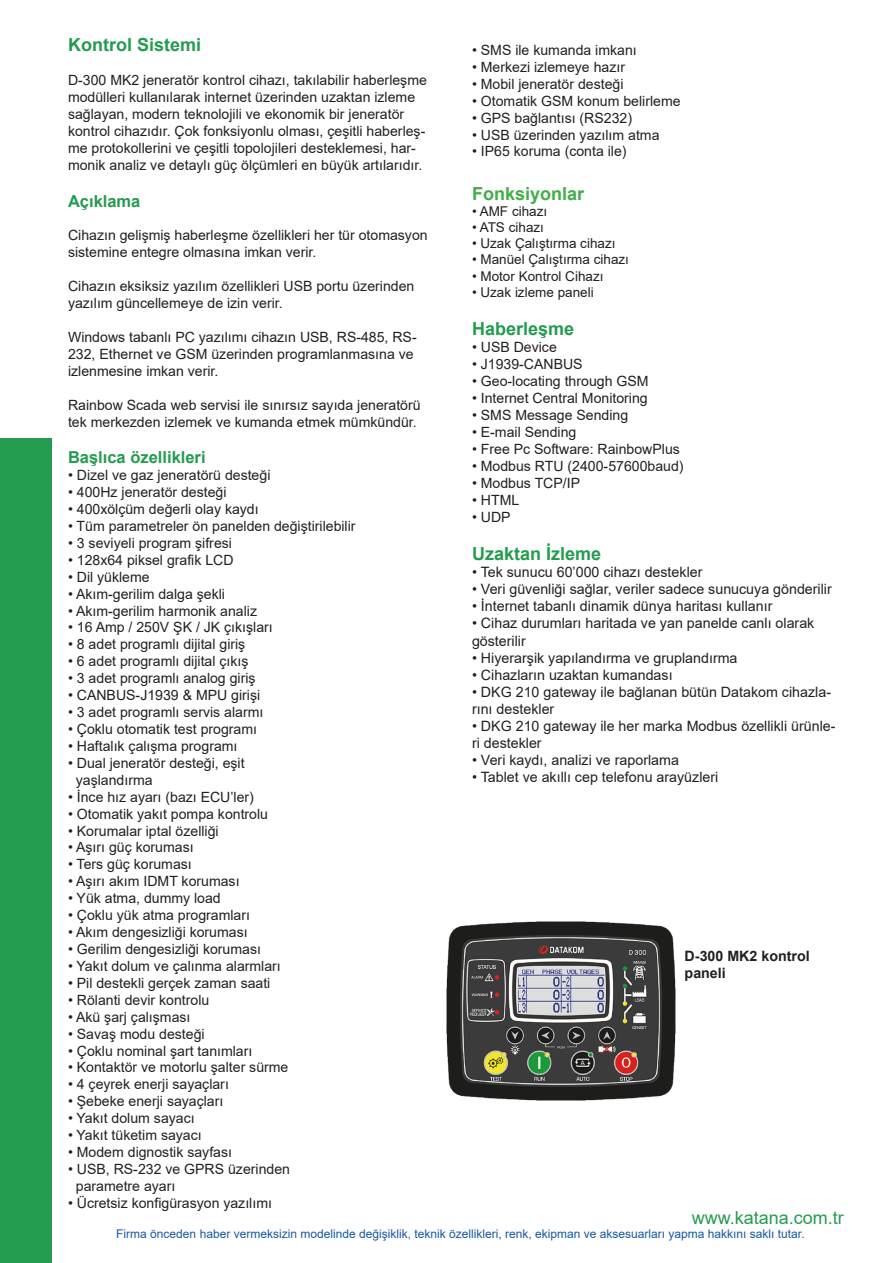
<style>
.page{position:relative;width:893px;height:1263px;background:#fff}
.page>*{position:absolute;margin:0;border:0;box-sizing:border-box;transform-origin:0 0}
.t1{font:700 18px "Arial";color:#249c4f}
.t2{font:18px "Arial";color:#259c50}
.t3{font:700 18px "Arial";color:#40ae49}
.t4{font:700 16.5px "Arial";color:#249c4f}
.t5{font:14.25px/17.1px "Arial";color:#231f20}
.t6{font:700 14.25px "Arial";color:#231f20}
.t7{font:14.1px/17px "Arial";color:#231f20}
.t8{font:13.5px "Arial";color:#231f20}
.t9{font:12px "Arial";color:#1858a4}
</style>
<div class="page">
<div style="left:0;top:438px;width:51px;height:825px;background:#259c50"></div>
<img style="left:446px;top:922px;width:229px;height:178px">
<p class="t1" style="left:68px;top:32px;width:135px">Kontrol Sistemi</p>
<p class="t7" style="left:68px;top:72px;width:360px">D-300 MK2 jeneratör kontrol cihazı, takılabilir haberleşme modülleri kullanılarak internet üzerinden uzaktan izleme sağlayan, modern teknolojili ve ekonomik bir jeneratör kontrol cihazıdır. Çok fonksiyonlu olması, çeşitli haberleş&shy;me protokollerini ve çeşitli topolojileri desteklemesi, har&shy;monik analiz ve detaylı güç ölçümleri en büyük artılarıdır.</p>
<p class="t4" style="left:68px;top:189px;width:74px">Açıklama</p>
<p class="t7" style="left:68px;top:227px;width:361px">Cihazın gelişmiş haberleşme özellikleri her tür otomasyon sistemine entegre olmasına imkan verir.</p>
<p class="t7" style="left:68px;top:278px;width:348px">Cihazın eksiksiz yazılım özellikleri USB portu üzerinden yazılım güncellemeye de izin verir.</p>
<p class="t7" style="left:68px;top:328px;width:350px">Windows tabanlı PC yazılımı cihazın USB, RS-485, RS-<br>232, Ethernet ve GSM üzerinden programlanmasına ve izlenmesine imkan verir.</p>
<p class="t7" style="left:68px;top:396px;width:354px">Rainbow Scada web servisi ile sınırsız sayıda jeneratörü tek merkezden izlemek ve kumanda etmek mümkündür.</p>
<p class="t4" style="left:68px;top:446px;width:139px">Başlıca özellikleri</p>
<p class="t7" style="left:68px;top:467px;width:204px">• Dizel ve gaz jeneratörü desteği</p>
<p class="t7" style="left:68px;top:484px;width:160px">• 400Hz jeneratör desteği</p>
<p class="t7" style="left:68px;top:500px;width:192px">• 400xölçüm değerli olay kaydı</p>
<p class="t7" style="left:68px;top:517px;width:289px">• Tüm parametreler ön panelden değiştirilebilir</p>
<p class="t7" style="left:68px;top:534px;width:165px">• 3 seviyeli program şifresi</p>
<p class="t7" style="left:68px;top:551px;width:167px">• 128x64 piksel grafik LCD</p>
<p class="t7" style="left:68px;top:568px;width:83px">• Dil yükleme</p>
<p class="t7" style="left:68px;top:585px;width:158px">• Akım-gerilim dalga şekli</p>
<p class="t7" style="left:68px;top:602px;width:191px">• Akım-gerilim harmonik analiz</p>
<p class="t7" style="left:68px;top:619px;width:206px">• 16 Amp / 250V ŞK / JK çıkışları</p>
<p class="t7" style="left:68px;top:636px;width:179px">• 8 adet programlı dijital giriş</p>
<p class="t7" style="left:68px;top:653px;width:182px">• 6 adet programlı dijital çıkış</p>
<p class="t7" style="left:68px;top:670px;width:189px">• 3 adet programlı analog giriş</p>
<p class="t7" style="left:68px;top:687px;width:194px">• CANBUS-J1939 &amp; MPU girişi</p>
<p class="t7" style="left:68px;top:703px;width:197px">• 3 adet programlı servis alarmı</p>
<p class="t7" style="left:68px;top:720px;width:191px">• Çoklu otomatik test programı</p>
<p class="t7" style="left:68px;top:737px;width:171px">• Haftalık çalışma programı</p>
<p class="t7" style="left:68px;top:754px;width:178px">• Dual jeneratör desteği, eşit</p>
<p class="t7" style="left:76px;top:771px;width:78px">yaşlandırma</p>
<p class="t7" style="left:68px;top:788px;width:187px">• İnce hız ayarı (bazı ECU’ler)</p>
<p class="t7" style="left:68px;top:805px;width:202px">• Otomatik yakıt pompa kontrolu</p>
<p class="t7" style="left:68px;top:822px;width:152px">• Korumalar iptal özelliği</p>
<p class="t7" style="left:68px;top:839px;width:127px">• Aşırı güç koruması</p>
<p class="t7" style="left:68px;top:856px;width:125px">• Ters güç koruması</p>
<p class="t7" style="left:68px;top:873px;width:173px">• Aşırı akım IDMT koruması</p>
<p class="t7" style="left:68px;top:890px;width:154px">• Yük atma, dummy load</p>
<p class="t7" style="left:68px;top:907px;width:184px">• Çoklu yük atma programları</p>
<p class="t7" style="left:68px;top:923px;width:181px">• Akım dengesizliği koruması</p>
<p class="t7" style="left:68px;top:940px;width:194px">• Gerilim dengesizliği koruması</p>
<p class="t7" style="left:68px;top:957px;width:214px">• Yakıt dolum ve çalınma alarmları</p>
<p class="t7" style="left:68px;top:974px;width:204px">• Pil destekli gerçek zaman saati</p>
<p class="t7" style="left:68px;top:991px;width:143px">• Rölanti devir kontrolu</p>
<p class="t7" style="left:68px;top:1008px;width:124px">• Akü şarj çalışması</p>
<p class="t7" style="left:68px;top:1025px;width:138px">• Savaş modu desteği</p>
<p class="t7" style="left:68px;top:1042px;width:186px">• Çoklu nominal şart tanımları</p>
<p class="t7" style="left:68px;top:1059px;width:222px">• Kontaktör ve motorlu şalter sürme</p>
<p class="t7" style="left:68px;top:1076px;width:162px">• 4 çeyrek enerji sayaçları</p>
<p class="t7" style="left:68px;top:1093px;width:157px">• Şebeke enerji sayaçları</p>
<p class="t7" style="left:68px;top:1110px;width:128px">• Yakıt dolum sayacı</p>
<p class="t7" style="left:68px;top:1126px;width:135px">• Yakıt tüketim sayacı</p>
<p class="t7" style="left:68px;top:1143px;width:166px">• Modem dignostik sayfası</p>
<p class="t7" style="left:68px;top:1160px;width:224px">• USB, RS-232 ve GPRS üzerinden</p>
<p class="t7" style="left:76px;top:1177px;width:101px">parametre ayarı</p>
<p class="t7" style="left:68px;top:1194px;width:205px">• Ücretsiz konfigürasyon yazılımı</p>
<p class="t7" style="left:472px;top:41px;width:166px">• SMS ile kumanda imkanı</p>
<p class="t7" style="left:472px;top:58px;width:155px">• Merkezi izlemeye hazır</p>
<p class="t7" style="left:472px;top:75px;width:153px">• Mobil jeneratör desteği</p>
<p class="t7" style="left:472px;top:92px;width:210px">• Otomatik GSM konum belirleme</p>
<p class="t7" style="left:472px;top:109px;width:162px">• GPS bağlantısı (RS232)</p>
<p class="t7" style="left:472px;top:126px;width:189px">• USB üzerinden yazılım atma</p>
<p class="t7" style="left:472px;top:143px;width:156px">• IP65 koruma (conta ile)</p>
<p class="t3" style="left:472px;top:181px;width:114px">Fonksiyonlar</p>
<p class="t8" style="left:472px;top:202px;width:77px">• AMF cihazı</p>
<p class="t8" style="left:472px;top:218px;width:74px">• ATS cihazı</p>
<p class="t8" style="left:472px;top:234px;width:145px">• Uzak Çalıştırma cihazı</p>
<p class="t8" style="left:472px;top:250px;width:159px">• Manüel Çalıştırma cihazı</p>
<p class="t8" style="left:472px;top:267px;width:133px">• Motor Kontrol Cihazı</p>
<p class="t8" style="left:472px;top:283px;width:123px">• Uzak izleme paneli</p>
<p class="t1" style="left:472px;top:316px;width:104px">Haberleşme</p>
<p class="t7" style="left:472px;top:339px;width:86px">• USB Device</p>
<p class="t7" style="left:472px;top:356px;width:112px">• J1939-CANBUS</p>
<p class="t7" style="left:472px;top:373px;width:178px">• Geo-locating through GSM</p>
<p class="t7" style="left:472px;top:390px;width:177px">• Internet Central Monitoring</p>
<p class="t7" style="left:472px;top:406px;width:158px">• SMS Message Sending</p>
<p class="t7" style="left:472px;top:423px;width:106px">• E-mail Sending</p>
<p class="t7" style="left:472px;top:440px;width:209px">• Free Pc Software: RainbowPlus</p>
<p class="t7" style="left:472px;top:457px;width:213px">• Modbus RTU (2400-57600baud)</p>
<p class="t7" style="left:472px;top:474px;width:110px">• Modbus TCP/IP</p>
<p class="t7" style="left:472px;top:491px;width:49px">• HTML</p>
<p class="t7" style="left:472px;top:508px;width:40px">• UDP</p>
<p class="t1" style="left:472px;top:541px;width:131px">Uzaktan İzleme</p>
<p class="t5" style="left:472px;top:563px;width:232px">• Tek sunucu 60’000 cihazı destekler</p>
<p class="t5" style="left:472px;top:581px;width:361px">• Veri güvenliği sağlar, veriler sadece sunucuya gönderilir</p>
<p class="t5" style="left:472px;top:598px;width:302px">• İnternet tabanlı dinamik dünya haritası kullanır</p>
<p class="t5" style="left:472px;top:615px;width:344px">• Cihaz durumları haritada ve yan panelde canlı olarak gösterilir</p>
<p class="t5" style="left:472px;top:649px;width:267px">• Hiyerarşik yapılandırma ve gruplandırma</p>
<p class="t5" style="left:472px;top:666px;width:202px">• Cihazların uzaktan kumandası</p>
<p class="t5" style="left:472px;top:683px;width:361px">• DKG 210 gateway ile bağlanan bütün Datakom cihazla&shy;rını destekler</p>
<p class="t5" style="left:472px;top:717px;width:365px">• DKG 210 gateway ile her marka Modbus özellikli ürünle&shy;ri destekler</p>
<p class="t5" style="left:472px;top:752px;width:208px">• Veri kaydı, analizi ve raporlama</p>
<p class="t5" style="left:472px;top:769px;width:248px">• Tablet ve akıllı cep telefonu arayüzleri</p>
<p class="t6" style="left:685px;top:946px;width:127px">D-300 MK2 kontrol</p>
<p class="t6" style="left:685px;top:963px;width:43px">paneli</p>
<p class="t2" style="left:692px;top:1205px;width:154px">www.katana.com.tr</p>
<p class="t9" style="left:116px;top:1225px;width:690px">Firma önceden haber vermeksizin modelinde değişiklik, teknik özellikleri, renk, ekipman ve aksesuarları yapma hakkını saklı tutar.</p>
</div>
